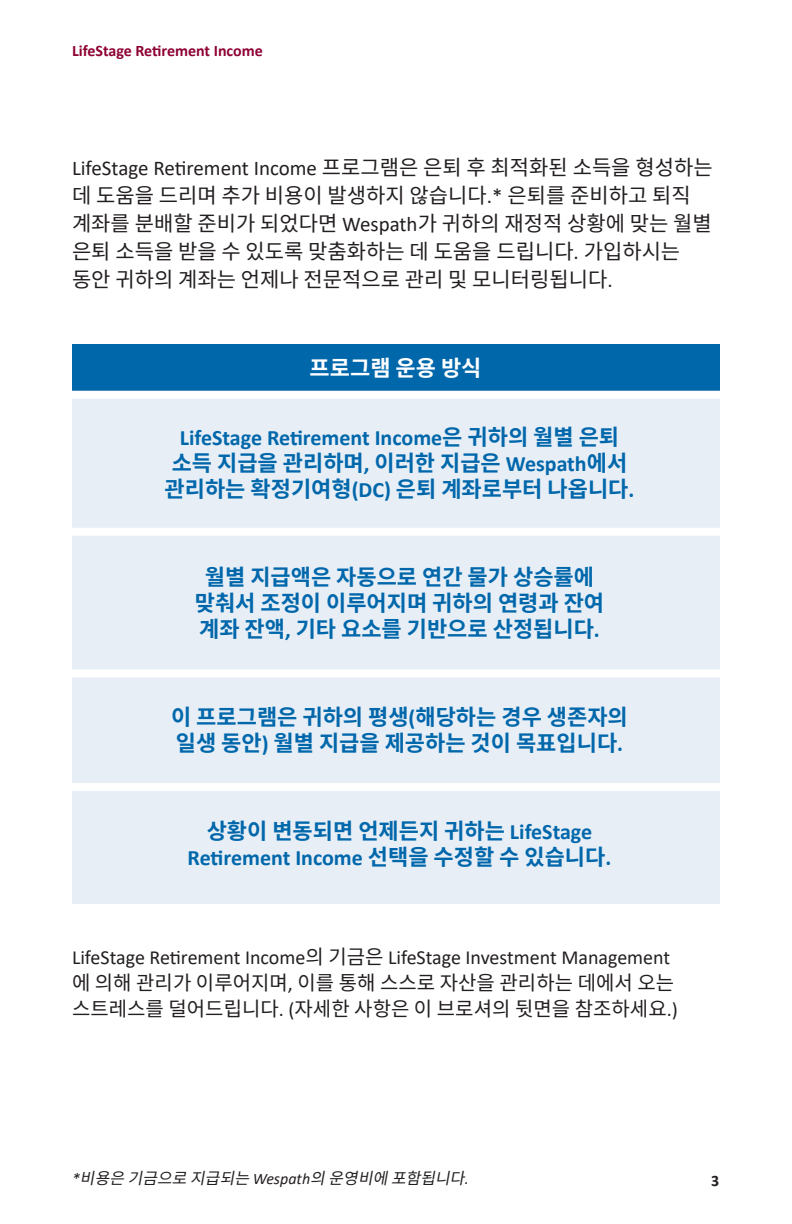
<style>
.page{position:relative;width:792px;height:1224px;background:#fff}
.page>*{position:absolute;margin:0;border:0;box-sizing:border-box;transform-origin:0 0}
.t1{font:700 22px/26px "Noto Sans CJ Kkr";color:#0067ab;text-align:center}
.t2{font:700 22px/26px "Calibri";color:#0067ab;text-align:center}
.t3{font:700 22px "Noto Sans CJ Kkr";color:#fff}
.t4{font:21px/28px "Noto Sans CJ Kkr";color:#231f20}
.t5{font:20px/26px "Noto Sans CJ Kkr";color:#231f20}
.t6{font:italic 16px "Noto Sans CJ Kkr";color:#231f20}
.t7{font:700 16px "Calibri";color:#8d0233}
.t8{font:700 16px "Calibri";color:#231f20}
.s1{font-family:"Calibri"}
.s2{font-family:"Noto Sans CJ Kkr"}
</style>
<div class="page">
<div style="left:72px;top:376px;width:648px;height:527px;background:#e7eef6"></div>
<div style="left:72px;top:344px;width:648px;height:47px;background:#0067ab"></div>
<div style="left:58px;top:528px;width:676px;height:8px;background:#fff"></div>
<div style="left:58px;top:391px;width:676px;height:8px;background:#fff"></div>
<div style="left:58px;top:669px;width:676px;height:8px;background:#fff"></div>
<div style="left:58px;top:783px;width:676px;height:8px;background:#fff"></div>
<p class="t7" style="left:72px;top:40px;width:192px">LifeStage Retirement Income</p>
<p class="t4" style="left:72px;top:153px;width:642px"><span class="s1">LifeStage Retirement Income</span> 프로그램은 은퇴 후 최적화된 소득을 형성하는 데 도움을 드리며 추가 비용이 발생하지 않습니다<span class="s1">.*</span> 은퇴를 준비하고 퇴직 계좌를 분배할 준비가 되었다면 <span class="s1">Wespath</span>가 귀하의 재정적 상황에 맞는 월별 은퇴 소득을 받을 수 있도록 맞춤화하는 데 도움을 드립니다<span class="s1">.</span> 가입하시는 동안 귀하의 계좌는 언제나 전문적으로 관리 및 모니터링됩니다<span class="s1">.</span></p>
<p class="t3" style="left:310px;top:356px;width:173px">프로그램 운용 방식</p>
<p class="t1" style="left:165px;top:424px;width:471px"><span class="s1">LifeStage Retirement Income</span>은 귀하의 월별 은퇴 소득 지급을 관리하며<span class="s1">,</span> 이러한 지급은 <span class="s1">Wespath</span>에서 관리하는 확정기여형<span class="s1">(DC)</span> 은퇴 계좌로부터 나옵니다<span class="s1">.</span></p>
<p class="t1" style="left:195px;top:564px;width:411px">월별 지급액은 자동으로 연간 물가 상승률에 맞춰서 조정이 이루어지며 귀하의 연령과 잔여 계좌 잔액<span class="s1">,</span> 기타 요소를 기반으로 산정됩니다<span class="s1">.</span></p>
<p class="t1" style="left:171px;top:704px;width:458px;text-align:left">이 프로그램은 귀하의 평생<span class="s1">(</span>해당하는 경우 생존자의 일생 동안<span class="s1">)</span> 월별 지급을 제공하는 것이 목표입니다<span class="s1">.</span></p>
<p class="t2" style="left:188px;top:818px;width:425px"><span class="s2">상황이 변동되면 언제든지 귀하는</span> LifeStage<br>Retirement Income <span class="s2">선택을 수정할 수 있습니다</span>.</p>
<p class="t5" style="left:72px;top:944px;width:607px"><span class="s1">LifeStage Retirement Income</span>의 기금은 <span class="s1">LifeStage Investment Management </span>에 의해 관리가 이루어지며<span class="s1">,</span> 이를 통해 스스로 자산을 관리하는 데에서 오는 스트레스를 덜어드립니다<span class="s1">. (</span>자세한 사항은 이 브로셔의 뒷면을 참조하세요<span class="s1">.)</span></p>
<p class="t6" style="left:72px;top:1169px;width:402px"><span class="s1">*</span> 비용은 기금으로 지급되는<span class="s1">Wesp a th</span> 의 운영비에 포함됩니다<span class="s1">.</span></p>
<p class="t8" style="left:711px;top:1169px;width:10px">3</p>
</div>
